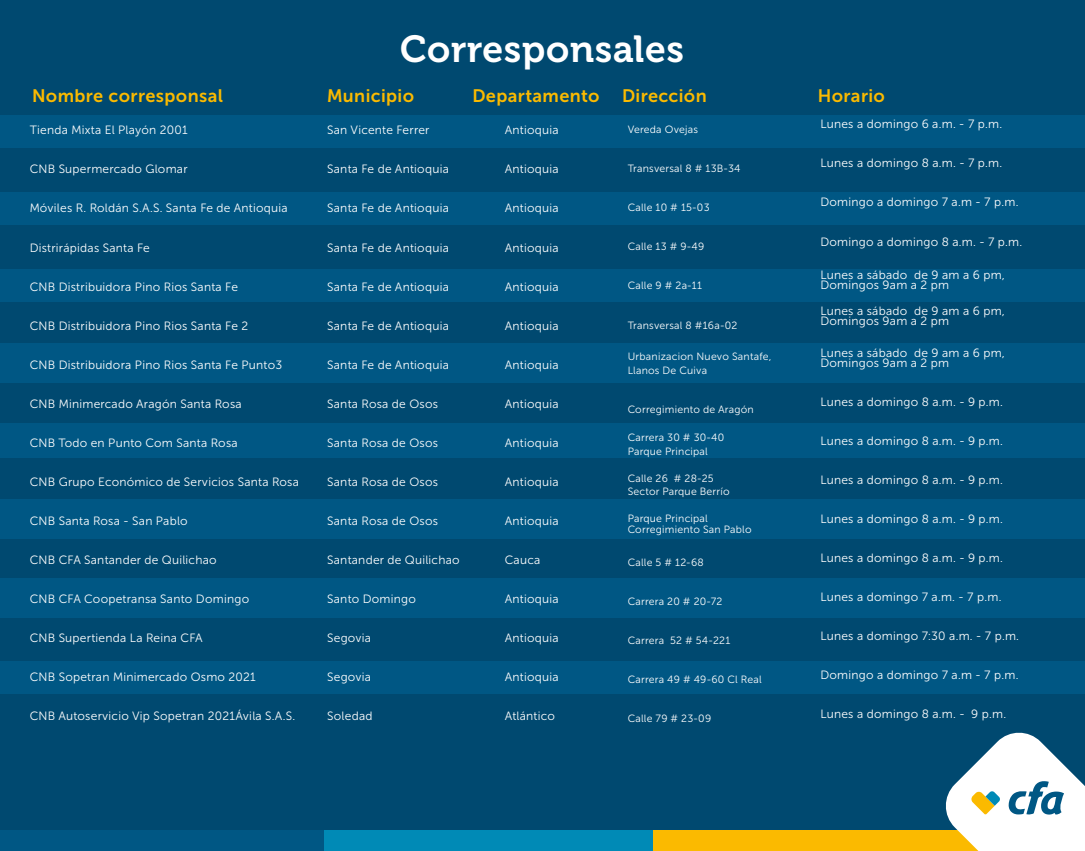
<style>
.page{position:relative;width:1085px;height:851px;background:#fff}
.page>*{position:absolute;margin:0;border:0;box-sizing:border-box;transform-origin:0 0}
.t1{font:37.5px "Museo Cyrillic 700";letter-spacing:.02em;color:#fff}
.t2{font:18px "Museo Sans Cyrl 700";letter-spacing:.02em;color:#fbba00}
.t3{font:12px/10.5px "Museo Sans Cyrl 300";letter-spacing:.02em;color:#fff}
.t4{font:10.5px/13.5px "Museo Sans Cyrl 300";letter-spacing:.02em;color:#fff}
</style>
<div class="page">
<div style="left:0;top:0;width:1084px;height:850px;background:#004970"></div>
<div style="left:0;top:115px;width:1084px;height:32px;background:#005784"></div>
<div style="left:0;top:192px;width:1084px;height:32px;background:#005784"></div>
<div style="left:0;top:661px;width:1084px;height:32px;background:#005784"></div>
<div style="left:0;top:269px;width:1084px;height:32px;background:#005784"></div>
<div style="left:0;top:343px;width:1084px;height:39px;background:#005784"></div>
<div style="left:0;top:423px;width:1084px;height:34px;background:#005784"></div>
<div style="left:0;top:499px;width:1084px;height:40px;background:#005784"></div>
<div style="left:0;top:578px;width:1084px;height:39px;background:#005784"></div>
<div style="left:0;top:830px;width:324px;height:20px;background:#005784"></div>
<div style="left:324px;top:830px;width:329px;height:20px;background:#008ab6"></div>
<div style="left:653px;top:830px;width:329px;height:20px;background:#fbba00"></div>
<svg style="left:946px;top:732px;width:138px;height:118px"></svg>
<h1 class="t1" style="left:400px;top:28px;width:285px">Corresponsales</h1>
<h2 class="t2" style="left:32px;top:86px;width:192px">Nombre corresponsal</h2>
<h2 class="t2" style="left:327px;top:86px;width:88px">Municipio</h2>
<h2 class="t2" style="left:472px;top:86px;width:236px">Departamento Dirección</h2>
<h2 class="t2" style="left:817px;top:86px;width:69px">Horario</h2>
<p class="t3" style="left:30px;top:125px;width:160px">Tienda Mixta El Playón 2001</p>
<p class="t3" style="left:30px;top:164px;width:159px">CNB Supermercado Glomar</p>
<p class="t3" style="left:30px;top:203px;width:259px">Móviles R. Roldán S.A.S. Santa Fe de Antioquia</p>
<p class="t3" style="left:30px;top:242px;width:122px">Distrirápidas Santa Fe</p>
<p class="t3" style="left:30px;top:281px;width:210px">CNB Distribuidora Pino Rios Santa Fe</p>
<p class="t3" style="left:30px;top:320px;width:220px">CNB Distribuidora Pino Rios Santa Fe 2</p>
<p class="t3" style="left:30px;top:359px;width:254px">CNB Distribuidora Pino Rios Santa Fe Punto3</p>
<p class="t3" style="left:30px;top:398px;width:213px">CNB Minimercado Aragón Santa Rosa</p>
<p class="t3" style="left:30px;top:437px;width:209px">CNB Todo en Punto Com Santa Rosa</p>
<p class="t3" style="left:30px;top:476px;width:271px">CNB Grupo Económico de Servicios Santa Rosa</p>
<p class="t3" style="left:30px;top:515px;width:159px">CNB Santa Rosa - San Pablo</p>
<p class="t3" style="left:30px;top:554px;width:188px">CNB CFA Santander de Quilichao</p>
<p class="t3" style="left:30px;top:593px;width:221px">CNB CFA Coopetransa Santo Domingo</p>
<p class="t3" style="left:30px;top:632px;width:175px">CNB Supertienda La Reina CFA</p>
<p class="t3" style="left:30px;top:671px;width:228px">CNB Sopetran Minimercado Osmo 2021</p>
<p class="t3" style="left:30px;top:710px;width:267px">CNB Autoservicio Vip Sopetran 2021Ávila S.A.S.</p>
<p class="t3" style="left:327px;top:125px;width:104px">San Vicente Ferrer</p>
<p class="t3" style="left:327px;top:164px;width:123px">Santa Fe de Antioquia</p>
<p class="t3" style="left:327px;top:203px;width:123px">Santa Fe de Antioquia</p>
<p class="t3" style="left:327px;top:242px;width:123px">Santa Fe de Antioquia</p>
<p class="t3" style="left:327px;top:281px;width:123px">Santa Fe de Antioquia</p>
<p class="t3" style="left:327px;top:320px;width:123px">Santa Fe de Antioquia</p>
<p class="t3" style="left:327px;top:359px;width:123px">Santa Fe de Antioquia</p>
<p class="t3" style="left:327px;top:398px;width:112px">Santa Rosa de Osos</p>
<p class="t3" style="left:327px;top:437px;width:112px">Santa Rosa de Osos</p>
<p class="t3" style="left:327px;top:476px;width:112px">Santa Rosa de Osos</p>
<p class="t3" style="left:327px;top:515px;width:112px">Santa Rosa de Osos</p>
<p class="t3" style="left:327px;top:554px;width:134px">Santander de Quilichao</p>
<p class="t3" style="left:327px;top:593px;width:90px">Santo Domingo</p>
<p class="t3" style="left:327px;top:632px;width:45px">Segovia</p>
<p class="t3" style="left:327px;top:671px;width:45px">Segovia</p>
<p class="t3" style="left:327px;top:710px;width:47px">Soledad</p>
<p class="t3" style="left:504px;top:125px;width:55px">Antioquia</p>
<p class="t3" style="left:504px;top:164px;width:55px">Antioquia</p>
<p class="t3" style="left:504px;top:203px;width:55px">Antioquia</p>
<p class="t3" style="left:504px;top:242px;width:55px">Antioquia</p>
<p class="t3" style="left:504px;top:281px;width:55px">Antioquia</p>
<p class="t3" style="left:504px;top:320px;width:55px">Antioquia</p>
<p class="t3" style="left:504px;top:359px;width:55px">Antioquia</p>
<p class="t3" style="left:504px;top:398px;width:55px">Antioquia</p>
<p class="t3" style="left:504px;top:437px;width:55px">Antioquia</p>
<p class="t3" style="left:504px;top:476px;width:55px">Antioquia</p>
<p class="t3" style="left:504px;top:515px;width:55px">Antioquia</p>
<p class="t3" style="left:504px;top:554px;width:37px">Cauca</p>
<p class="t3" style="left:504px;top:593px;width:55px">Antioquia</p>
<p class="t3" style="left:504px;top:632px;width:55px">Antioquia</p>
<p class="t3" style="left:504px;top:671px;width:55px">Antioquia</p>
<p class="t3" style="left:504px;top:710px;width:52px">Atlántico</p>
<p class="t4" style="left:627px;top:123px;width:72px">Vereda Ovejas</p>
<p class="t4" style="left:627px;top:162px;width:114px">Transversal 8 # 13B-34</p>
<p class="t4" style="left:627px;top:201px;width:83px">Calle 10 # 15-03</p>
<p class="t4" style="left:627px;top:240px;width:78px">Calle 13 # 9-49</p>
<p class="t4" style="left:627px;top:279px;width:76px">Calle 9 # 2a-11</p>
<p class="t4" style="left:627px;top:318px;width:111px">Transversal 8 #16a-02</p>
<p class="t4" style="left:627px;top:350px;width:145px">Urbanizacion Nuevo Santafe,<br>Llanos De Cuiva</p>
<p class="t4" style="left:627px;top:402px;width:128px">Corregimiento de Aragón</p>
<p class="t4" style="left:627px;top:431px;width:98px">Carrera 30 # 30-40<br>Parque Principal</p>
<p class="t4" style="left:627px;top:471px;width:104px">Calle 26 # 28-25<br>Sector Parque Berrío</p>
<p class="t4" style="left:627px;top:513px;width:125px;line-height:10.5px">Parque Principal<br>Corregimiento San Pablo</p>
<p class="t4" style="left:627px;top:555px;width:78px">Calle 5 # 12-68</p>
<p class="t4" style="left:627px;top:594px;width:96px">Carrera 20 # 20-72</p>
<p class="t4" style="left:627px;top:633px;width:104px">Carrera 52 # 54-221</p>
<p class="t4" style="left:627px;top:672px;width:135px">Carrera 49 # 49-60 Cl Real</p>
<p class="t4" style="left:627px;top:711px;width:85px">Calle 79 # 23-09</p>
<p class="t3" style="left:820px;top:119px;width:183px">Lunes a domingo 6 a.m. - 7 p.m.</p>
<p class="t3" style="left:820px;top:158px;width:183px">Lunes a domingo 8 a.m. - 7 p.m.</p>
<p class="t3" style="left:820px;top:197px;width:199px">Domingo a domingo 7 a.m - 7 p.m.</p>
<p class="t3" style="left:820px;top:236px;width:203px">Domingo a domingo 8 a.m. - 7 p.m.</p>
<p class="t3" style="left:820px;top:269px;width:186px">Lunes a sábado de 9 am a 6 pm,<br>Domingos 9am a 2 pm</p>
<p class="t3" style="left:820px;top:305px;width:186px">Lunes a sábado de 9 am a 6 pm,<br>Domingos 9am a 2 pm</p>
<p class="t3" style="left:820px;top:347px;width:186px">Lunes a sábado de 9 am a 6 pm,<br>Domingos 9am a 2 pm</p>
<p class="t3" style="left:820px;top:397px;width:184px">Lunes a domingo 8 a.m. - 9 p.m.</p>
<p class="t3" style="left:820px;top:436px;width:184px">Lunes a domingo 8 a.m. - 9 p.m.</p>
<p class="t3" style="left:820px;top:475px;width:184px">Lunes a domingo 8 a.m. - 9 p.m.</p>
<p class="t3" style="left:820px;top:514px;width:184px">Lunes a domingo 8 a.m. - 9 p.m.</p>
<p class="t3" style="left:820px;top:553px;width:184px">Lunes a domingo 8 a.m. - 9 p.m.</p>
<p class="t3" style="left:820px;top:592px;width:182px">Lunes a domingo 7 a.m. - 7 p.m.</p>
<p class="t3" style="left:820px;top:631px;width:200px">Lunes a domingo 7:30 a.m. - 7 p.m.</p>
<p class="t3" style="left:820px;top:670px;width:199px">Domingo a domingo 7 a.m - 7 p.m.</p>
<p class="t3" style="left:820px;top:709px;width:187px">Lunes a domingo 8 a.m. - 9 p.m.</p>
</div>
